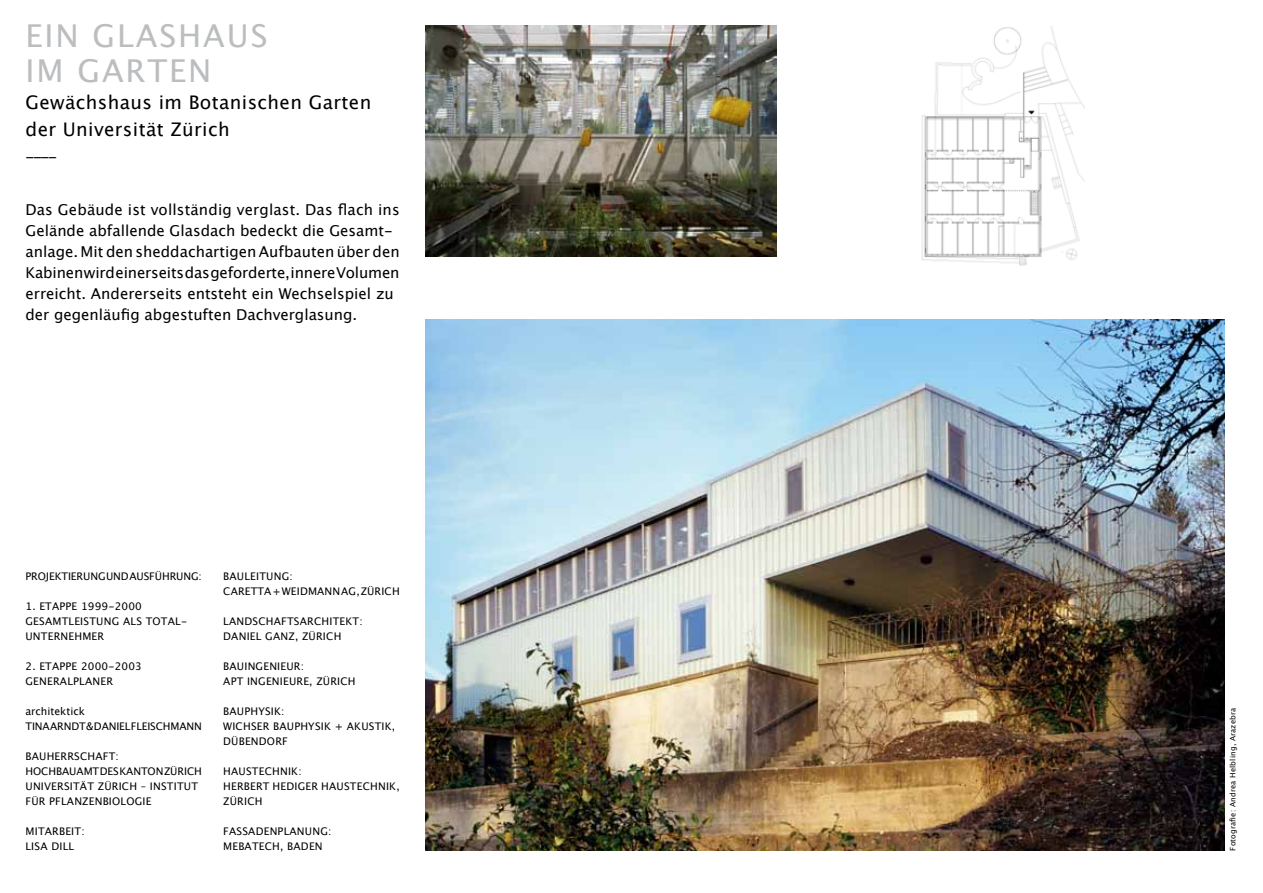
<style>
.page{position:relative;width:1263px;height:893px;background:#fff}
.page>*{position:absolute;margin:0;border:0;box-sizing:border-box;transform-origin:0 0}
.t1{font:31.5px/34.5px "Lucida Grande";letter-spacing:.06em;color:#bbbdbe}
.t2{font:18.75px/27px "Lucida Grande";letter-spacing:.02em;color:#000}
.t3{font:18px "Lucida Grande";color:#000}
.t4{font:15px/21px "Lucida Grande";color:#000}
.t5{font:10.5px "Lucida Grande";letter-spacing:.02em;color:#000}
.t6{font:10.5px/15px "Lucida Grande";color:#000}
.t7{font:7.5px "Lucida Grande";letter-spacing:.02em;color:#000}
</style>
<div class="page">
<img style="left:425px;top:26px;width:351px;height:231px">
<img style="left:425px;top:320px;width:800px;height:530px">
<img style="left:921px;top:27px;width:164px;height:239px">
<h1 class="t1" style="left:26px;top:19px;width:244px">EIN GLASHAUS<br>IM GARTEN</h1>
<h2 class="t2" style="left:26px;top:89px;width:347px">GEWÄCHSHAUS IM BOTANISCHEN GARTEN<br>DER UNIVERSITÄT ZÜRICH</h2>
<h3 class="t3" style="left:26px;top:146px;width:33px">––––</h3>
<p class="t4" style="left:26px;top:199px;width:376px">DAS GEBÄUDE IST VOLLSTÄNDIG VERGLAST. DAS FLACH INS GELÄNDE ABFALLENDE GLASDACH BEDECKT DIE GESAMT-ANLAGE. MIT DEN SHEDDACHARTIGEN AUFBAUTEN ÜBER DEN KABINEN WIRD EINERSEITS DAS GEFORDERTE, INNERE VOLUMEN ERREICHT. ANDERERSEITS ENTSTEHT EIN WECHSELSPIEL ZU DER GEGENLÄUFIG ABGESTUFTEN DACHVERGLASUNG.</p>
<p class="t5" style="left:26px;top:570px;width:13px">PROJEKTIERUNG</p>
<p class="t5" style="left:106px;top:570px;width:9px">UND</p>
<p class="t5" style="left:129px;top:570px;width:41px">AUSFÜHRUNG</p>
<p class="t5" style="left:199px;top:570px;width:5px">:</p>
<p class="t5" style="left:25px;top:600px;width:28px">1. ETAPPE</p>
<p class="t5" style="left:81px;top:600px;width:62px">1999-2000</p>
<p class="t5" style="left:25px;top:615px;width:16px">GESAMTLEISTUNG</p>
<p class="t5" style="left:123px;top:615px;width:8px">ALS</p>
<p class="t5" style="left:146px;top:615px;width:15px">TOTAL-</p>
<p class="t5" style="left:26px;top:630px;width:9px">UNTERNEHMER</p>
<p class="t5" style="left:26px;top:660px;width:28px">2. ETAPPE</p>
<p class="t5" style="left:81px;top:660px;width:62px">2000-2003</p>
<p class="t5" style="left:26px;top:675px;width:16px">GENERALPLANER</p>
<p class="t6" style="left:26px;top:704px;width:61px">ARCHITEKTICK<br>TINA ARNDT</p>
<p class="t5" style="left:86px;top:720px;width:23px">&amp; DANIEL</p>
<p class="t5" style="left:131px;top:720px;width:13px">FLEISCHMANN</p>
<p class="t5" style="left:26px;top:750px;width:15px">BAUHERRSCHAFT</p>
<p class="t5" style="left:116px;top:750px;width:5px">:</p>
<p class="t5" style="left:26px;top:765px;width:16px">HOCHBAUAMT</p>
<p class="t5" style="left:100px;top:765px;width:7px">DES</p>
<p class="t5" style="left:119px;top:765px;width:16px">KANTON</p>
<p class="t5" style="left:164px;top:765px;width:21px">ZÜRICH</p>
<p class="t5" style="left:26px;top:780px;width:15px">UNIVERSIT</p>
<p class="t5" style="left:80px;top:780px;width:39px">ÄT ZÜRICH</p>
<p class="t5" style="left:141px;top:780px;width:20px">– INSTITUT</p>
<p class="t5" style="left:26px;top:795px;width:38px">FÜR PFLANZENBIOLOGIE</p>
<p class="t5" style="left:26px;top:825px;width:16px">MITARBEIT</p>
<p class="t5" style="left:81px;top:825px;width:5px">:</p>
<p class="t5" style="left:26px;top:840px;width:12px">LISA</p>
<p class="t5" style="left:51px;top:840px;width:14px">DILL</p>
<p class="t5" style="left:223px;top:570px;width:14px">BAULEITUNG</p>
<p class="t5" style="left:289px;top:570px;width:5px">:</p>
<p class="t5" style="left:223px;top:585px;width:16px">CARETTA</p>
<p class="t5" style="left:272px;top:585px;width:27px">+ WEIDMANN</p>
<p class="t5" style="left:341px;top:585px;width:41px">AG, ZÜRICH</p>
<p class="t5" style="left:223px;top:615px;width:14px">LANDSCHAFTSARCHITEKT</p>
<p class="t5" style="left:359px;top:615px;width:5px">:</p>
<p class="t5" style="left:223px;top:630px;width:16px">DANIEL</p>
<p class="t5" style="left:265px;top:630px;width:16px">GANZ</p>
<p class="t5" style="left:295px;top:630px;width:28px">, ZÜRICH</p>
<p class="t5" style="left:223px;top:660px;width:14px">BAUINGENIEUR</p>
<p class="t5" style="left:301px;top:660px;width:5px">:</p>
<p class="t5" style="left:223px;top:675px;width:35px">APT INGENIEURE</p>
<p class="t5" style="left:309px;top:675px;width:28px">, ZÜRICH</p>
<p class="t5" style="left:223px;top:705px;width:15px">BAUPH</p>
<p class="t5" style="left:258px;top:705px;width:28px">YSIK :</p>
<p class="t5" style="left:223px;top:720px;width:17px">WICHSER</p>
<p class="t5" style="left:273px;top:720px;width:15px">BAUPH</p>
<p class="t5" style="left:308px;top:720px;width:13px">YSIK</p>
<p class="t5" style="left:335px;top:720px;width:27px">+ AKUSTIK</p>
<p class="t5" style="left:392px;top:720px;width:5px">,</p>
<p class="t5" style="left:223px;top:735px;width:24px">DÜBENDORF</p>
<p class="t5" style="left:223px;top:765px;width:16px">HAUSTECHNIK</p>
<p class="t5" style="left:298px;top:765px;width:5px">:</p>
<p class="t5" style="left:223px;top:780px;width:16px">HERBERT</p>
<p class="t5" style="left:273px;top:780px;width:16px">HEDIGER</p>
<p class="t5" style="left:321px;top:780px;width:16px">HAUSTECHNIK</p>
<p class="t5" style="left:396px;top:780px;width:5px">,</p>
<p class="t5" style="left:223px;top:795px;width:21px">ZÜRICH</p>
<p class="t5" style="left:223px;top:825px;width:14px">FASSADENPLANUNG</p>
<p class="t5" style="left:328px;top:825px;width:5px">:</p>
<p class="t5" style="left:223px;top:840px;width:17px">MEBATECH</p>
<p class="t5" style="left:280px;top:840px;width:22px">, BADEN</p>
<p class="t7" style="left:1228px;top:851px;width:144px;rotate:-90deg">FOTOGRAFIE: ANDREA HELBLING, ARAZEBRA</p>
</div>
